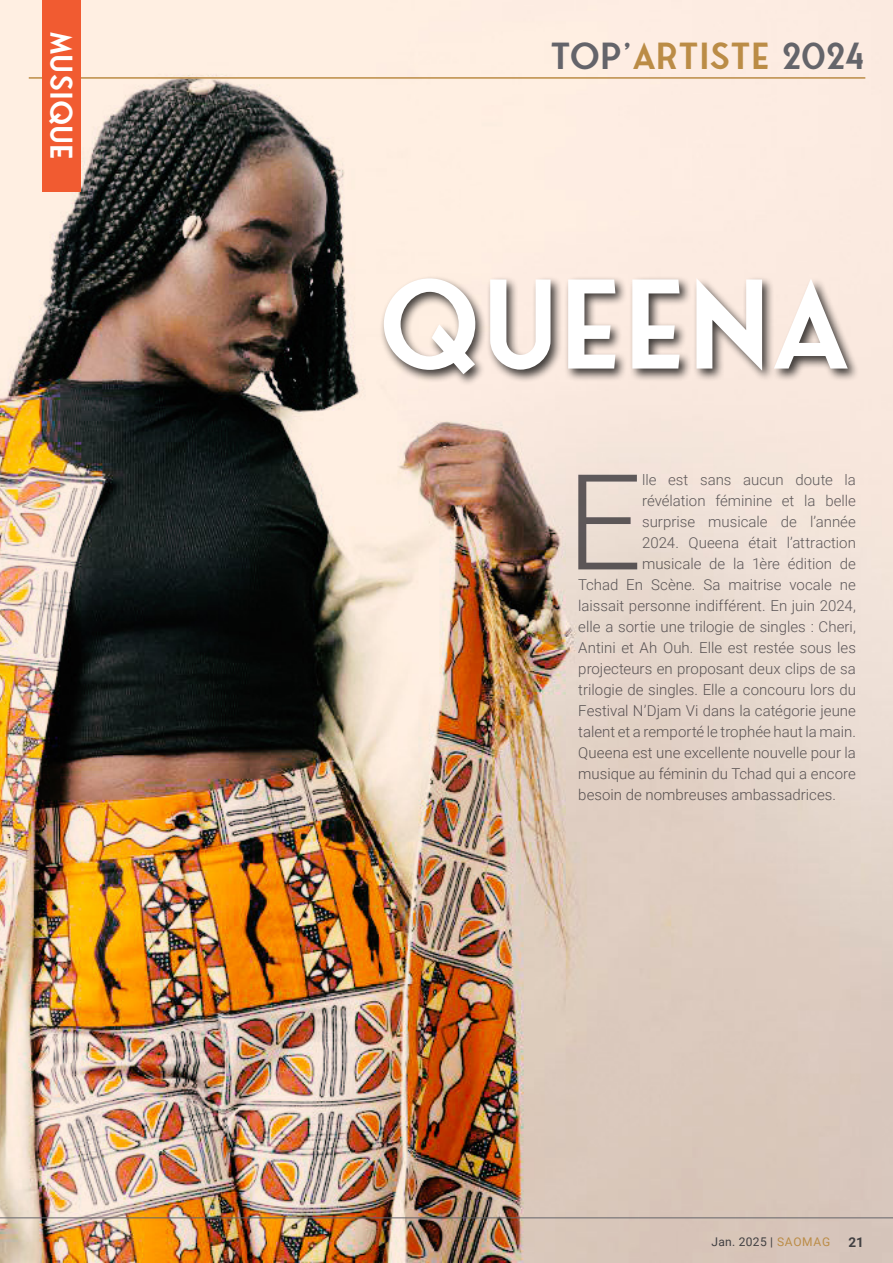
<style>
.page{position:relative;width:893px;height:1263px;background:#fff}
.page>*{position:absolute;margin:0;border:0;box-sizing:border-box;transform-origin:0 0}
.t1{font:300 133.2px "Roboto";color:#64646a}
.t2{font:121.5px "Fonseca";color:#fff}
.t3{font:36px "Fonseca";color:#64646a}
.t4{font:30px "Fonseca";color:#fff}
.t5{font:300 15px "Roboto";color:#64646a}
.t6{font:700 13.5px "Roboto";color:#414042}
.t7{font:12px "Roboto";letter-spacing:.04em;color:#414042}
.s1{color:#bb8c46}
</style>
<div class="page">
<img style="left:0;top:0;width:893px;height:1263px">
<hr style="left:0;top:1217px;width:893px;height:1px;background:#64646a">
<div style="left:380px;top:275px;width:480px;height:112px;background:#000;opacity:.75"></div>
<hr style="left:29px;top:77px;width:836px;height:2px;background:#bb8c46">
<div style="left:43px;top:0;width:38px;height:191px;background:#f15b31"></div>
<h3 class="t4" style="left:79px;top:31px;width:131px;rotate:90deg">MUSIQUE</h3>
<h3 class="t3" style="left:550px;top:35px;width:317px">TOP’<span class="s1">ARTISTE</span> 2024</h3>
<h2 class="t2" style="left:378px;top:254px;width:474px">QUEENA</h2>
<h1 class="t1" style="left:566px;top:429px;width:77px">E</h1>
<p class="t5" style="left:642px;top:470px;width:215px">lle est sans aucun doute la</p>
<p class="t5" style="left:642px;top:491px;width:215px">révélation féminine et la belle</p>
<p class="t5" style="left:642px;top:512px;width:215px">surprise musicale de l’année</p>
<p class="t5" style="left:642px;top:533px;width:215px">2024. Queena était l’attraction</p>
<p class="t5" style="left:642px;top:554px;width:215px">musicale de la 1ère édition de</p>
<p class="t5" style="left:578px;top:575px;width:279px">Tchad En Scène. Sa maitrise vocale ne</p>
<p class="t5" style="left:578px;top:596px;width:279px">laissait personne indifférent. En juin 2024,</p>
<p class="t5" style="left:578px;top:617px;width:279px">elle a sortie une trilogie de singles : Cheri,</p>
<p class="t5" style="left:578px;top:638px;width:279px">Antini et Ah Ouh. Elle est restée sous les</p>
<p class="t5" style="left:578px;top:659px;width:279px">projecteurs en proposant deux clips de sa</p>
<p class="t5" style="left:578px;top:680px;width:279px">trilogie de singles. Elle a concouru lors du</p>
<p class="t5" style="left:578px;top:701px;width:279px">Festival N’Djam Vi dans la catégorie jeune</p>
<p class="t5" style="left:578px;top:722px;width:279px">talent et a remporté le trophée haut la main.</p>
<p class="t5" style="left:578px;top:743px;width:279px">Queena est une excellente nouvelle pour la</p>
<p class="t5" style="left:578px;top:764px;width:279px">musique au féminin du Tchad qui a encore</p>
<p class="t5" style="left:578px;top:785px;width:259px">besoin de nombreuses ambassadrices.</p>
<p class="t7" style="left:711px;top:1233px;width:120px">Jan. 2025 | <span class="s1">SAOMAG</span></p>
<p class="t6" style="left:848px;top:1232px;width:17px">21</p>
</div>
